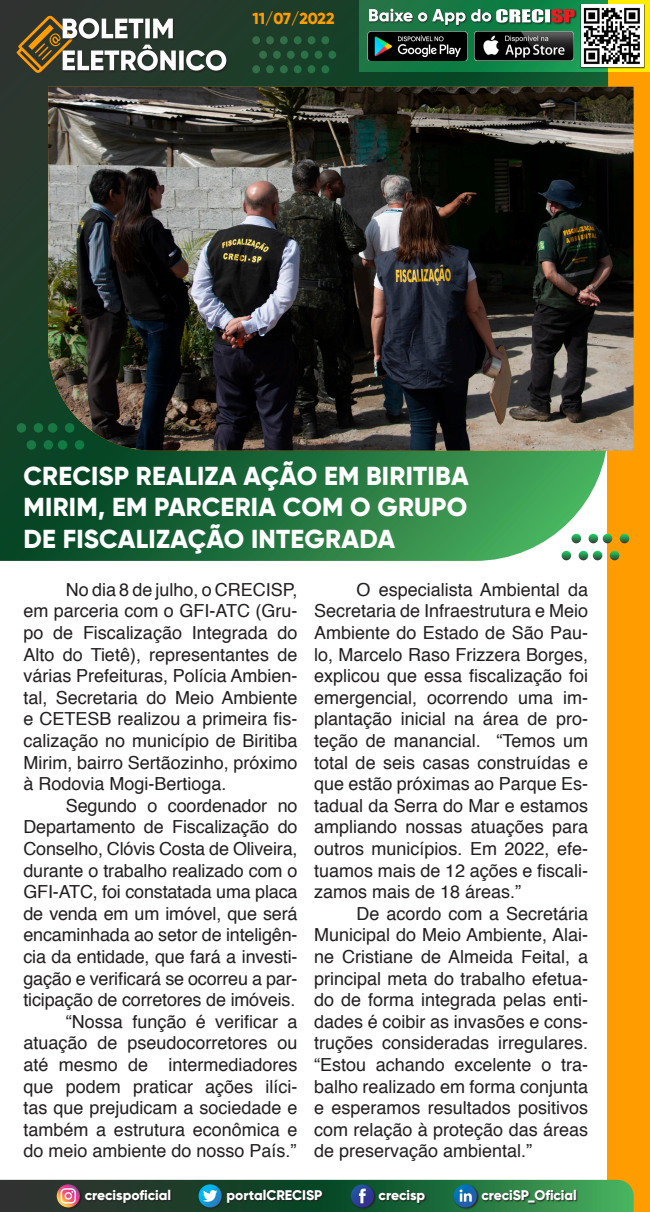
<style>
.page{position:relative;width:650px;height:1212px;background:#fff}
.page>*{position:absolute;margin:0;border:0;box-sizing:border-box;transform-origin:0 0}
.t1{font:800 26px "Gilroy";letter-spacing:.01em;color:#fff}
.t2{font:18px/21.6px "Helvetica";color:#231f20;text-align:justify}
.t3{font:800 16px "Gilroy";letter-spacing:-.01em;color:#ff9c00}
.t4{font:800 14px "Gilroy";color:#fff}
</style>
<div class="page">
<div style="left:608px;top:0;width:42px;height:1212px;background:#ff9c00"></div>
<svg style="left:0;top:0;width:608px;height:561px;background:#28633c"></svg>
<svg style="left:17px;top:16px;width:209px;height:57px"></svg>
<div style="left:44px;top:440px;width:9px;height:10px;background:#177844;border-radius:50%"></div>
<div style="left:34px;top:423px;width:9px;height:10px;background:#1b7744;border-radius:50%"></div>
<svg style="left:17px;top:423px;width:9px;height:10px"></svg>
<div style="left:27px;top:440px;width:9px;height:10px;background:#197844;border-radius:50%"></div>
<svg style="left:359px;top:0;width:291px;height:72px;background:#298a41"></svg>
<div style="left:581px;top:4px;width:64px;height:65px;background:#231f20;opacity:.75"></div>
<img style="left:581px;top:4px;width:63px;height:63px">
<div style="left:369px;top:8px;width:125px;height:19px;background:#231f20;opacity:.75"></div>
<svg style="left:579px;top:551px;width:23px;height:9px"></svg>
<svg style="left:589px;top:534px;width:23px;height:9px"></svg>
<svg style="left:562px;top:551px;width:9px;height:9px"></svg>
<svg style="left:620px;top:534px;width:9px;height:9px"></svg>
<svg style="left:610px;top:551px;width:9px;height:9px"></svg>
<svg style="left:572px;top:534px;width:9px;height:9px"></svg>
<div style="left:496px;top:9px;width:81px;height:16px;background:#231f20;opacity:.75"></div>
<svg style="left:369px;top:9px;width:206px;height:16px"></svg>
<div style="left:252px;top:36px;width:8px;height:8px;background:#366c49;border-radius:50%"></div>
<div style="left:266px;top:36px;width:8px;height:8px;background:#346e49;border-radius:50%"></div>
<div style="left:280px;top:36px;width:8px;height:8px;background:#346f4b;border-radius:50%"></div>
<div style="left:294px;top:36px;width:8px;height:8px;background:#2e6f48;border-radius:50%"></div>
<div style="left:308px;top:36px;width:7px;height:8px;background:#2d7148;border-radius:50%"></div>
<div style="left:259px;top:51px;width:8px;height:8px;background:#346e49;border-radius:50%"></div>
<div style="left:273px;top:51px;width:8px;height:8px;background:#306f48;border-radius:50%"></div>
<div style="left:287px;top:51px;width:8px;height:8px;background:#2e6f48;border-radius:50%"></div>
<div style="left:301px;top:51px;width:8px;height:8px;background:#2b7148;border-radius:50%"></div>
<div style="left:315px;top:51px;width:7px;height:8px;background:#297348;border-radius:50%"></div>
<div style="left:321px;top:36px;width:8px;height:8px;background:#297148;border-radius:50%"></div>
<div style="left:328px;top:51px;width:8px;height:8px;background:#257346;border-radius:50%"></div>
<div style="left:252px;top:65px;width:8px;height:8px;background:#346f4b;border-radius:50%"></div>
<div style="left:266px;top:65px;width:8px;height:8px;background:#2f6f48;border-radius:50%"></div>
<div style="left:280px;top:65px;width:8px;height:8px;background:#2d7148;border-radius:50%"></div>
<div style="left:294px;top:65px;width:8px;height:8px;background:#297148;border-radius:50%"></div>
<div style="left:308px;top:65px;width:7px;height:8px;background:#297348;border-radius:50%"></div>
<div style="left:321px;top:65px;width:8px;height:8px;background:#247346;border-radius:50%"></div>
<img style="left:475px;top:31px;width:99px;height:30px">
<img style="left:367px;top:31px;width:101px;height:30px">
<svg style="left:0;top:1180px;width:634px;height:32px;background:#29593f"></svg>
<div style="left:482px;top:1189px;width:96px;height:15px;background:#231f20;opacity:.75"></div>
<img style="left:48px;top:87px;width:586px;height:364px">
<p class="t3" style="left:252px;top:9px;width:84px">11/07/2022</p>
<p class="t1" style="left:24px;top:460px;width:447px">CRECISP REALIZA AÇÃO EM BIRITIBA</p>
<p class="t1" style="left:24px;top:491px;width:445px">MIRIM, EM PARCERIA COM O GRUPO</p>
<p class="t1" style="left:24px;top:522px;width:373px">DE FISCALIZAÇÃO INTEGRADA</p>
<p class="t2" style="left:23px;top:579px;width:276px;text-indent:43px">No dia 8 de julho, o CRECISP, em parceria com o GFI-ATC (Gru&shy;po de Fiscalização Integrada do Alto do Tietê), representantes de várias Prefeituras, Polícia Ambien&shy;tal, Secretaria do Meio Ambiente e CETESB realizou a primeira fis&shy;calização no município de Biritiba Mirim, bairro Sertãozinho, próximo à Rodovia Mogi-Bertioga.</p>
<p class="t2" style="left:23px;top:795px;width:276px;text-indent:43px">Segundo o coordenador no Departamento de Fiscalização do Conselho, Clóvis Costa de Oliveira, durante o trabalho realizado com o GFI-ATC, foi constatada uma placa de venda em um imóvel, que será encaminhada ao setor de inteligên&shy;cia da entidade, que fará a investi&shy;gação e verificará se ocorreu a par&shy;ticipação de corretores de imóveis.</p>
<p class="t2" style="left:23px;top:1011px;width:276px;text-indent:43px">“Nossa função é verificar a atuação de pseudocorretores ou até mesmo de intermediadores que podem praticar ações ilíci&shy;tas que prejudicam a sociedade e também a estrutura econômica e do meio ambiente do nosso País.”</p>
<p class="t2" style="left:314px;top:579px;width:276px;text-indent:43px">O especialista Ambiental da Secretaria de Infraestrutura e Meio Ambiente do Estado de São Pau&shy;lo, Marcelo Raso Frizzera Borges, explicou que essa fiscalização foi emergencial, ocorrendo uma im&shy;plantação inicial na área de pro&shy;teção de manancial. “Temos um total de seis casas construídas e que estão próximas ao Parque Es&shy;tadual da Serra do Mar e estamos ampliando nossas atuações para outros municípios. Em 2022, efe&shy;tuamos mais de 12 ações e fiscali&shy;zamos mais de 18 áreas.”</p>
<p class="t2" style="left:314px;top:903px;width:276px;text-indent:43px">De acordo com a Secretária Municipal do Meio Ambiente, Alai&shy;ne Cristiane de Almeida Feital, a principal meta do trabalho efetua&shy;do de forma integrada pelas enti&shy;dades é coibir as invasões e cons&shy;truções consideradas irregulares. “Estou achando excelente o tra&shy;balho realizado em forma conjunta e esperamos resultados positivos com relação à proteção das áreas de preservação ambiental.”</p>
<p class="t4" style="left:85px;top:1185px;width:88px">crecispoficial</p>
<p class="t4" style="left:227px;top:1185px;width:97px">portalCRECISP</p>
<p class="t4" style="left:379px;top:1185px;width:48px">crecisp</p>
<p class="t4" style="left:481px;top:1185px;width:97px">creciSP_Oficial</p>
</div>
